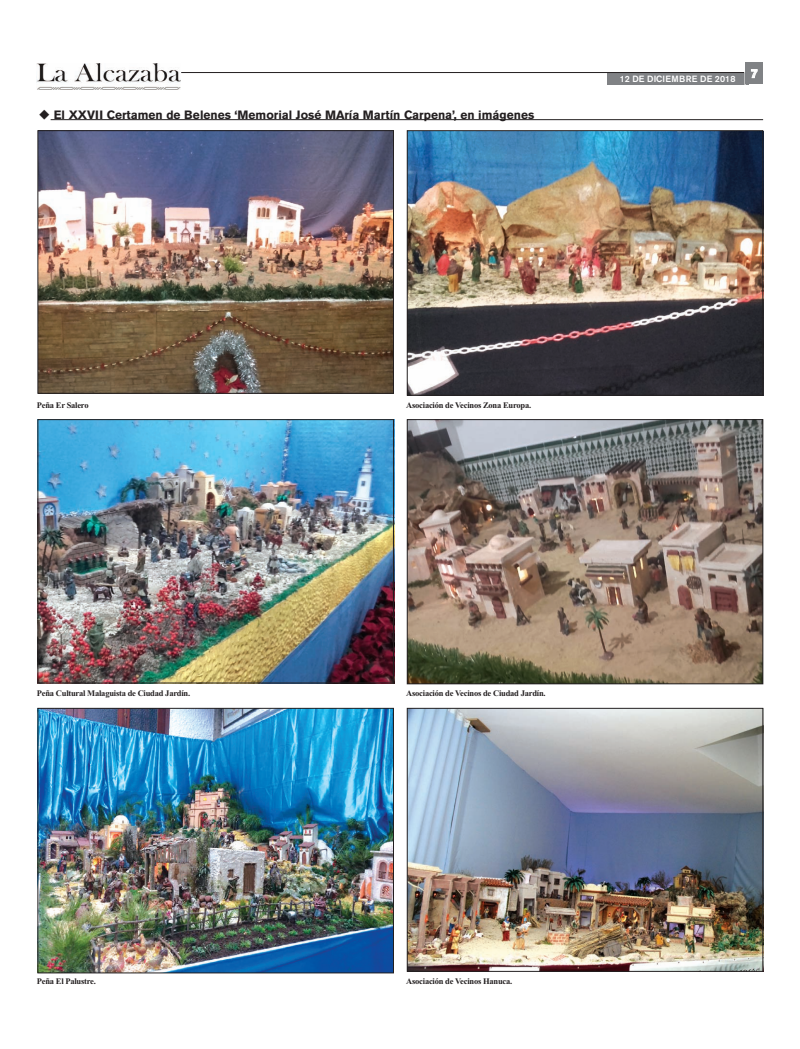
<style>
.page{position:relative;width:800px;height:1049px;background:#fff}
.page>*{position:absolute;margin:0;border:0;box-sizing:border-box;transform-origin:0 0}
.t1{font:700 12px "Akzidenz Grotesk BE";color:#231f20}
.t2{font:700 12px "Akzidenz Grotesk BE";color:#fff}
.t3{font:500 9px "Akzidenz Grotesk BE";letter-spacing:.01em;color:#fff}
.t4{font:700 8.5px "Times New Roman";letter-spacing:-.025em;color:#231f20}
</style>
<div class="page">
<hr style="left:51px;top:119px;width:712px;height:1px;background:#231f20">
<img style="left:40px;top:710px;width:351px;height:261px">
<div style="left:38px;top:708px;width:355px;height:265px;border:1px solid #231f20"></div>
<img style="left:40px;top:420px;width:354px;height:263px">
<div style="left:38px;top:419px;width:355px;height:264px;border:1px solid #231f20"></div>
<img style="left:409px;top:710px;width:352px;height:259px">
<div style="left:407px;top:708px;width:356px;height:263px;border:1px solid #231f20"></div>
<img style="left:409px;top:421px;width:352px;height:261px">
<div style="left:407px;top:419px;width:356px;height:265px;border:1px solid #231f20"></div>
<img style="left:407px;top:132px;width:356px;height:264px">
<div style="left:407px;top:130px;width:356px;height:265px;border:1px solid #231f20"></div>
<img style="left:40px;top:130px;width:354px;height:264px">
<div style="left:38px;top:130px;width:355px;height:264px;border:1px solid #231f20"></div>
<div style="left:607px;top:73px;width:141px;height:11px;background:#808285"></div>
<hr style="left:181px;top:72px;width:563px;height:1px;background:#231f20">
<div style="left:745px;top:63px;width:18px;height:21px;background:#808285"></div>
<svg style="left:744px;top:69px;width:13px;height:16px"></svg>
<div style="left:37px;top:60px;width:144px;height:31px;background:linear-gradient(to right,#fff,#fff)"></div>
<img style="left:37px;top:64px;width:143px;height:25px">
<h1 class="t1" style="left:38px;top:110px;width:497px">◆ El XXVII Certamen de Belenes ‘Memorial José MAría Martín Carpena’, en imágenes</h1>
<p class="t3" style="left:619px;top:76px;width:117px">12 DE DICIEMBRE DE 2018</p>
<h1 class="t2" style="left:750px;top:69px;width:8px">7</h1>
<p class="t4" style="left:37px;top:400px;width:53px">Peña Er Salero</p>
<p class="t4" style="left:406px;top:400px;width:126px">Asociación de Vecinos Zona Europa.</p>
<p class="t4" style="left:37px;top:688px;width:155px">Peña Cultural Malaguista de Ciudad Jardín.</p>
<p class="t4" style="left:37px;top:976px;width:61px">Peña El Palustre.</p>
<p class="t4" style="left:406px;top:688px;width:141px">Asociación de Vecinos de Ciudad Jardín.</p>
<p class="t4" style="left:406px;top:976px;width:107px">Asociación de Vecinos Hanuca.</p>
</div>
